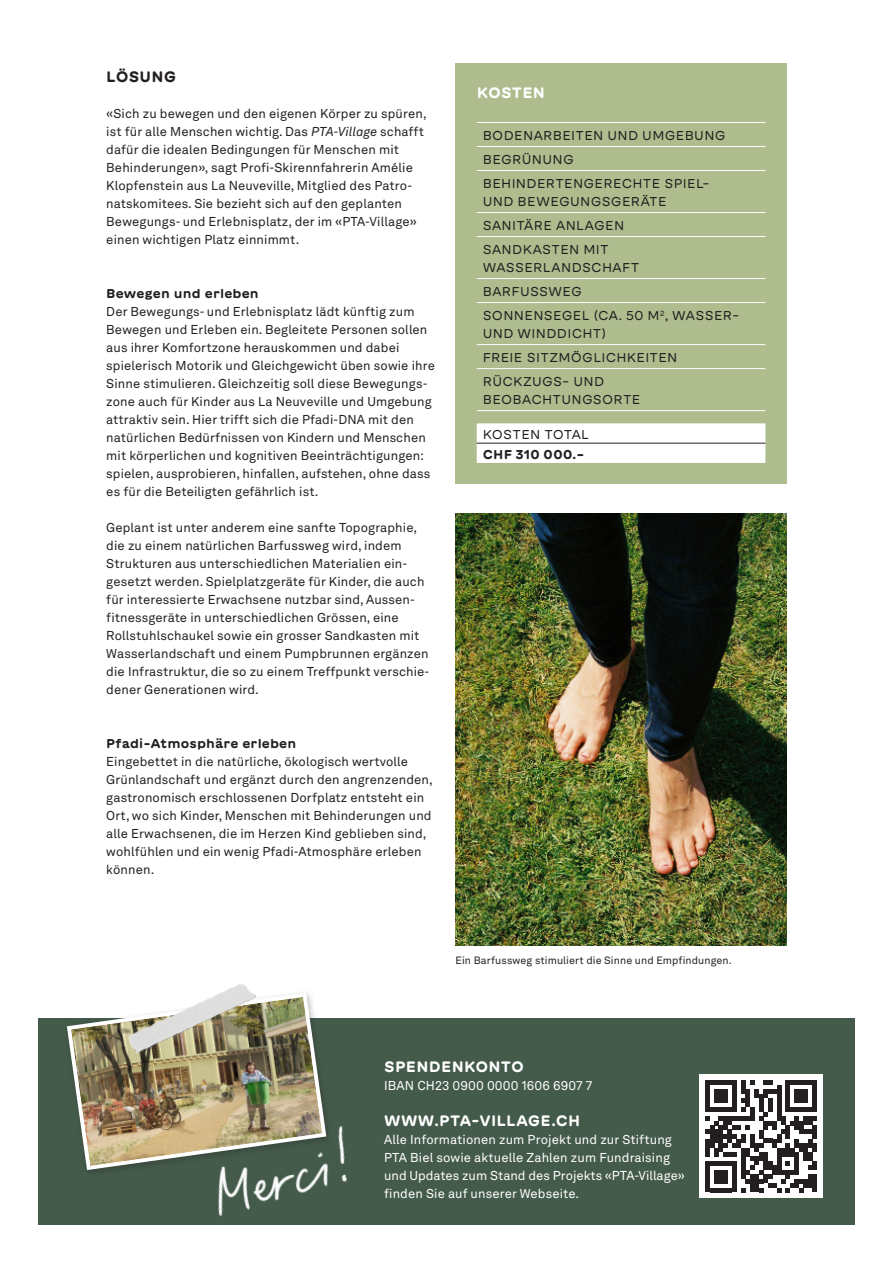
<style>
.page{position:relative;width:893px;height:1263px;background:#fff}
.page>*{position:absolute;margin:0;border:0;box-sizing:border-box;transform-origin:0 0}
.Untertitel{font:700 15px "GT Maru";letter-spacing:.015em;color:#fff}
.Untertitel-2{font:700 15px "GT Maru";letter-spacing:.01em;color:#231f20}
.Tabelle_Titel{font:700 15px "GT Maru";letter-spacing:.01em;color:#fff}
.Lauftext{font:12.75px/18px "Akkurat LL";letter-spacing:.01em;color:#231f20}
.Tabelle_Text{font:12.75px/18px "GT Maru";letter-spacing:.02em;color:#231f20}
.Lauftext-2{font:12.75px/18px "Akkurat LL";letter-spacing:.01em;color:#fff}
.Lauftext-3{font:700 12.75px "GT Maru";letter-spacing:.01em;color:#231f20}
.Tabelle_Text-2{font:12.75px "GT Maru";color:#231f20}
.Tabelle_Text-3{font:700 12.75px "GT Maru";letter-spacing:.025em;color:#231f20}
.Legende{font:10.5px "Akkurat LL";letter-spacing:.01em;color:#231f20}
.s1{font-style:italic}
</style>
<div class="page">
<div style="left:38px;top:1018px;width:817px;height:207px;background:#445b4b"></div>
<div style="left:63px;top:989px;width:271px;height:189px;background:#231f20;opacity:.3"></div>
<img style="left:65px;top:991px;width:263px;height:181px">
<div style="left:699px;top:1075px;width:124px;height:123px;background:#fff"></div>
<svg style="left:705px;top:1080px;width:112px;height:112px"></svg>
<div style="left:812px;top:1130px;width:5px;height:9px;background:#231f20"></div>
<div style="left:812px;top:1143px;width:5px;height:9px;background:#231f20"></div>
<div style="left:812px;top:1161px;width:5px;height:9px;background:#231f20"></div>
<div style="left:812px;top:1174px;width:5px;height:9px;background:#231f20"></div>
<div style="left:812px;top:1183px;width:5px;height:9px;background:#231f20"></div>
<img style="left:120px;top:983px;width:144px;height:88px">
<img style="left:200px;top:1121px;width:147px;height:95px">
<div style="left:455px;top:64px;width:332px;height:420px;background:#aebc8e"></div>
<svg style="left:477px;top:423px;width:288px;height:40px;background:#fcfcfb"></svg>
<hr style="left:477px;top:122px;width:288px;height:1px;background:#fff">
<hr style="left:477px;top:146px;width:288px;height:1px;background:#fff">
<hr style="left:477px;top:170px;width:288px;height:1px;background:#fff">
<hr style="left:477px;top:212px;width:288px;height:1px;background:#fff">
<hr style="left:477px;top:236px;width:288px;height:1px;background:#fff">
<hr style="left:477px;top:278px;width:288px;height:1px;background:#fff">
<hr style="left:477px;top:302px;width:288px;height:1px;background:#fff">
<hr style="left:477px;top:344px;width:288px;height:1px;background:#fff">
<hr style="left:477px;top:368px;width:288px;height:1px;background:#fff">
<hr style="left:477px;top:443px;width:288px;height:1px;background:#231f20">
<hr style="left:477px;top:410px;width:288px;height:1px;background:#fff">
<img style="left:455px;top:514px;width:332px;height:431px">
<p class="Untertitel-2" style="left:106px;top:67px;width:71px">LÖSUNG</p>
<p class="Lauftext" style="left:106px;top:104px;width:322px">«Sich zu bewegen und den eigenen Körper zu spüren, ist für alle Menschen wichtig. Das <span class="s1">PTA-Village</span> schafft dafür die idealen Bedingungen für Menschen mit Behinderungen», sagt Profi-Skirennfahrerin Amélie Klopfenstein aus La Neuveville, Mitglied des Patro&shy;natskomitees. Sie bezieht sich auf den geplanten Bewegungs- und Erlebnisplatz, der im «PTA-Village» einen wichtigen Platz einnimmt.</p>
<p class="Lauftext-3" style="left:106px;top:286px;width:154px">Bewegen und erleben</p>
<p class="Lauftext" style="left:106px;top:302px;width:330px">Der Bewegungs- und Erlebnisplatz lädt künftig zum Bewegen und Erleben ein. Begleitete Personen sollen aus ihrer Komfortzone herauskommen und dabei spielerisch Motorik und Gleichgewicht üben sowie ihre Sinne stimulieren. Gleichzeitig soll diese Bewegungs&shy;zone auch für Kinder aus La Neuveville und Umgebung attraktiv sein. Hier trifft sich die Pfadi-DNA mit den natürlichen Bedürfnissen von Kindern und Menschen mit körperlichen und kognitiven Beeinträchtigungen: spielen, ausprobieren, hinfallen, aufstehen, ohne dass es für die Beteiligten gefährlich ist.</p>
<p class="Lauftext" style="left:106px;top:518px;width:325px">Geplant ist unter anderem eine sanfte Topographie, die zu einem natürlichen Barfussweg wird, indem Strukturen aus unterschiedlichen Materialien ein&shy;gesetzt werden. Spielplatzgeräte für Kinder, die auch für interessierte Erwachsene nutzbar sind, Aussen&shy;fitnessgeräte in unterschiedlichen Grössen, eine Rollstuhlschaukel sowie ein grosser Sandkasten mit Wasserlandschaft und einem Pumpbrunnen ergänzen die Infrastruktur, die so zu einem Treffpunkt verschie&shy;dener Generationen wird.</p>
<p class="Lauftext-3" style="left:106px;top:736px;width:191px">Pfadi-Atmosphäre erleben</p>
<p class="Lauftext" style="left:106px;top:752px;width:328px">Eingebettet in die natürliche, ökologisch wertvolle Grünlandschaft und ergänzt durch den angrenzenden, gastronomisch erschlossenen Dorfplatz entsteht ein Ort, wo sich Kinder, Menschen mit Behinderungen und alle Erwachsenen, die im Herzen Kind geblieben sind, wohlfühlen und ein wenig Pfadi-Atmosphäre erleben können.</p>
<p class="Tabelle_Titel" style="left:477px;top:84px;width:70px">KOSTEN</p>
<p class="Tabelle_Text" style="left:483px;top:126px;width:244px">BODENARBEITEN UND UMGEBUNG</p>
<p class="Tabelle_Text" style="left:483px;top:150px;width:93px">BEGRÜNUNG</p>
<p class="Tabelle_Text" style="left:483px;top:174px;width:228px">BEHINDERTENGERECHTE SPIEL-<br>UND BEWEGUNGSGERÄTE</p>
<p class="Tabelle_Text" style="left:483px;top:216px;width:143px">SANITÄRE ANLAGEN</p>
<p class="Tabelle_Text" style="left:483px;top:240px;width:158px">SANDKASTEN MIT<br>WASSERLANDSCHAFT</p>
<p class="Tabelle_Text" style="left:483px;top:282px;width:101px">BARFUSSWEG</p>
<p class="Tabelle_Text" style="left:483px;top:306px;width:258px">SONNENSEGEL (CA. 50 M<sup>2</sup>, WASSER-<br>UND WINDDICHT)</p>
<p class="Tabelle_Text" style="left:483px;top:348px;width:196px">FREIE SITZMÖGLICHKEITEN</p>
<p class="Tabelle_Text" style="left:483px;top:372px;width:159px">RÜCKZUGS- UND<br>BEOBACHTUNGSORTE</p>
<p class="Tabelle_Text-2" style="left:483px;top:427px;width:108px">KOSTEN TOTAL</p>
<p class="Tabelle_Text-3" style="left:483px;top:446px;width:103px">CHF 310 000.–</p>
<p class="Legende" style="left:455px;top:952px;width:278px">Ein Barfussweg stimuliert die Sinne und Empfindungen.</p>
<p class="Untertitel" style="left:384px;top:1057px;width:141px">SPENDENKONTO</p>
<p class="Lauftext-2" style="left:384px;top:1076px;width:210px">IBAN CH23 0900 0000 1606 6907 7</p>
<p class="Untertitel" style="left:384px;top:1111px;width:198px">WWW.PTA-VILLAGE.CH</p>
<p class="Lauftext-2" style="left:384px;top:1130px;width:302px">Alle Informationen zum Projekt und zur Stiftung PTA Biel sowie aktuelle Zahlen zum Fundraising und Updates zum Stand des Projekts «PTA-Village» finden Sie auf unserer Webseite.</p>
</div>
